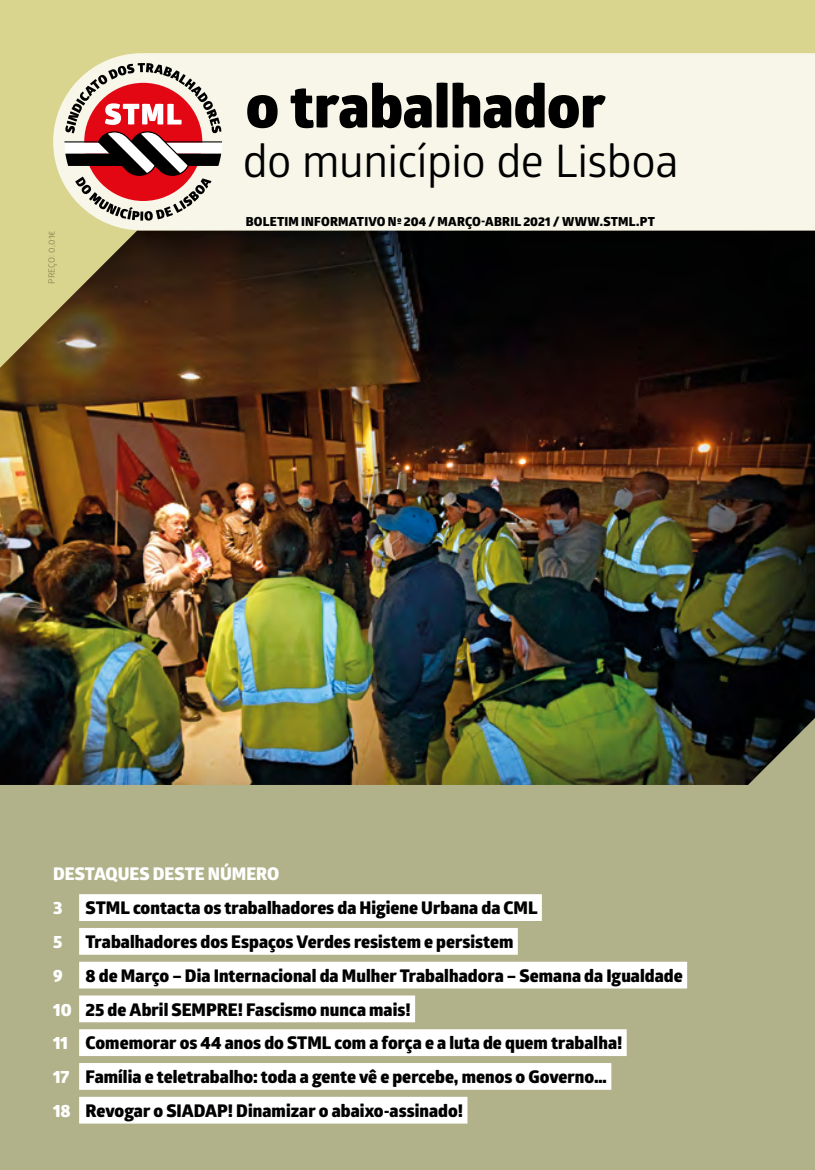
<style>
.page{position:relative;width:815px;height:1170px;background:#fff}
.page>*{position:absolute;margin:0;border:0;box-sizing:border-box;transform-origin:0 0}
.t1{font:800 60px "Glober";letter-spacing:-.005em;color:#000}
.t2{font:45px "Glober";letter-spacing:-.015em;color:#000}
.t3{font:800 17.5px/33.8px "Glober";color:#000}
.t4{font:800 17.5px/33.8px "Glober";color:#fff}
.t5{font:800 12.5px "Glober";letter-spacing:.02em;color:#000}
.t6{font:8.75px "Glober";letter-spacing:.03em;color:#888651}
.s1{color:#fff}
</style>
<div class="page">
<div style="left:0;top:0;width:815px;height:875px;background:#dad58e"></div>
<div style="left:0;top:647px;width:815px;height:522px;background:#b1b18a"></div>
<img style="left:0;top:230px;width:815px;height:554px">
<div style="left:53px;top:53px;width:762px;height:177px;background:#f7f6e8"></div>
<svg style="left:64px;top:63px;width:158px;height:157px;background:#c28a84"></svg>
<div style="left:79px;top:894px;width:463px;height:20px;background:#fff"></div>
<div style="left:79px;top:913px;width:463px;height:7px;background:#fff"></div>
<div style="left:79px;top:927px;width:439px;height:20px;background:#fff"></div>
<div style="left:79px;top:947px;width:439px;height:7px;background:#fff"></div>
<div style="left:79px;top:961px;width:608px;height:20px;background:#fff"></div>
<div style="left:79px;top:980px;width:608px;height:8px;background:#fff"></div>
<div style="left:79px;top:995px;width:336px;height:20px;background:#fff"></div>
<div style="left:79px;top:1014px;width:336px;height:8px;background:#fff"></div>
<div style="left:79px;top:1029px;width:548px;height:20px;background:#fff"></div>
<div style="left:79px;top:1048px;width:548px;height:7px;background:#fff"></div>
<div style="left:79px;top:1062px;width:532px;height:20px;background:#fff"></div>
<div style="left:79px;top:1082px;width:532px;height:7px;background:#fff"></div>
<div style="left:79px;top:1096px;width:388px;height:20px;background:#fff"></div>
<div style="left:79px;top:1115px;width:388px;height:8px;background:#fff"></div>
<p class="t6" style="left:46px;top:284px;width:55px;rotate:-90deg">PREÇO: 0,01€</p>
<h1 class="t1" style="left:246px;top:61px;width:361px">o trabalhador</h1>
<h2 class="t2" style="left:243px;top:129px;width:438px">do município de Lisboa</h2>
<p class="t5" style="left:246px;top:212px;width:411px">BOLETIM INFORMATIVO Nº 204 / MARÇO-ABRIL 2021 / WWW.STML.PT</p>
<p class="t4" style="left:53px;top:857px;width:228px">DESTAQUES DESTE NÚMERO<br>3</p>
<p class="t3" style="left:86px;top:891px;width:453px">STML contacta os trabalhadores da Higiene Urbana da CML</p>
<p class="t4" style="left:53px;top:924px;width:11px">5</p>
<p class="t3" style="left:86px;top:924px;width:429px">Trabalhadores dos Espaços Verdes resistem e persistem</p>
<p class="t4" style="left:53px;top:958px;width:11px">9</p>
<p class="t3" style="left:53px;top:958px;width:631px;text-indent:32px">8 de Março – Dia Internacional da Mulher Trabalhadora – Semana da Igualdade <span class="s1">10</span> 25 de Abril SEMPRE! Fascismo nunca mais!<br><span class="s1">11</span> Comemorar os 44 anos do STML com a força e a luta de quem trabalha!<br><span class="s1">17</span> Família e teletrabalho: toda a gente vê e percebe, menos o Governo…<br><span class="s1">18</span> Revogar o SIADAP! Dinamizar o abaixo-assinado!</p>
</div>
